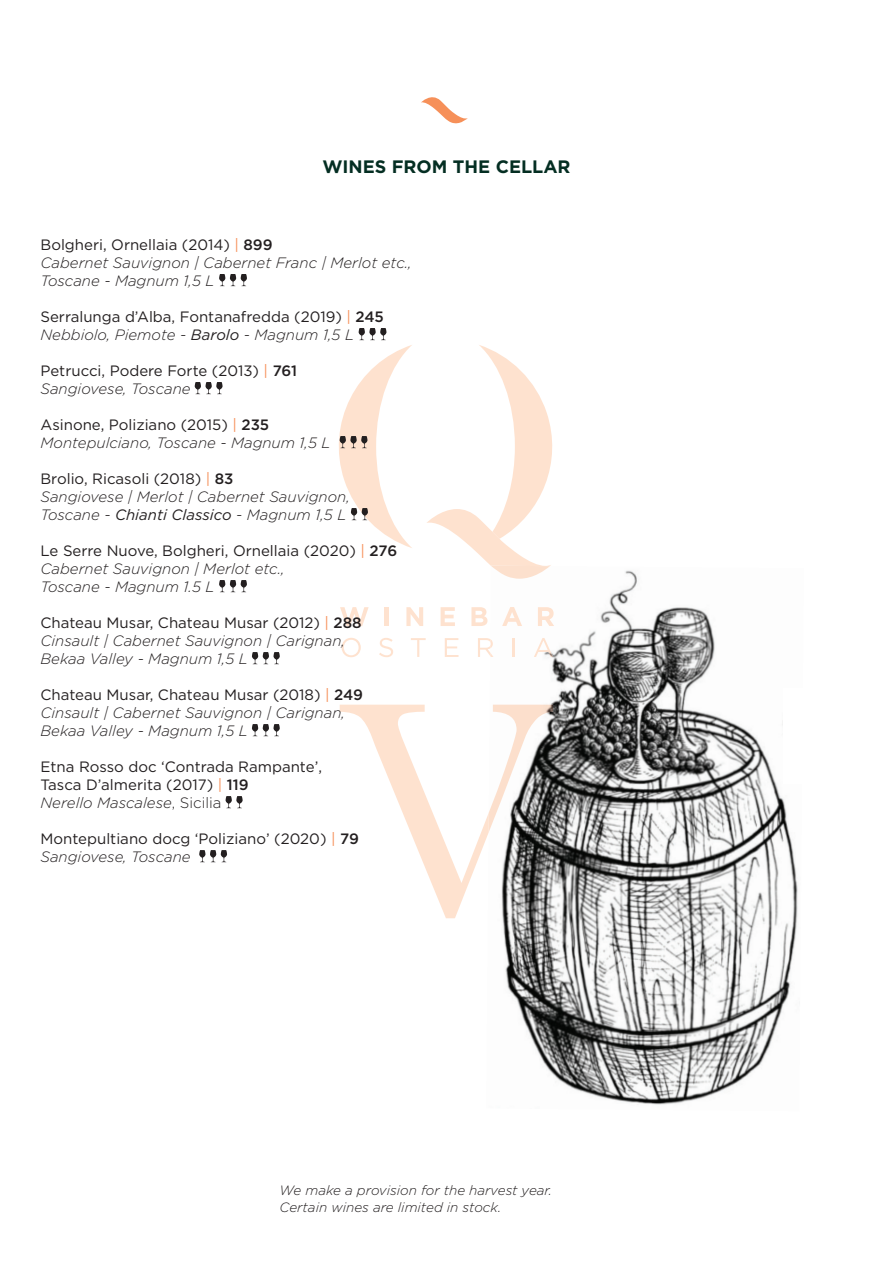
<style>
.page{position:relative;width:893px;height:1263px;background:#fff}
.page>*{position:absolute;margin:0;border:0;box-sizing:border-box;transform-origin:0 0}
.t1{font:700 18px "Gotham";color:#042e22}
.t2{font:italic 300 15px/18px "Gotham";color:#231f20}
.t3{font:15px/18px "Gotham";color:#231f20}
.t4{font:italic 300 13.5px/16.5px "Gotham";color:#231f20}
.s1{font-weight:400;font-style:normal}
.s2{font-weight:400;font-style:normal;color:#f69059}
.s3{font-weight:500;font-style:normal}
.s4{color:#f69059}
.s5{font-weight:500}
.s6{font-weight:300;font-style:italic}
.s7{font-style:italic}
.s8{font-weight:400}
.s9{font-weight:300}
</style>
<div class="page">
<img style="left:487px;top:570px;width:311px;height:535px">
<svg style="left:427px;top:345px;width:126px;height:221px"></svg>
<img style="left:491px;top:566px;width:59px;height:13px">
<svg style="left:340px;top:705px;width:149px;height:213px"></svg>
<img style="left:489px;top:705px;width:64px;height:127px">
<svg style="left:340px;top:607px;width:29px;height:19px"></svg>
<hr style="left:385px;top:607px;width:4px;height:19px;background:#fee2cf">
<svg style="left:406px;top:607px;width:17px;height:19px"></svg>
<svg style="left:441px;top:607px;width:14px;height:19px"></svg>
<svg style="left:471px;top:607px;width:16px;height:19px"></svg>
<img style="left:502px;top:607px;width:20px;height:19px">
<img style="left:538px;top:607px;width:16px;height:19px">
<svg style="left:342px;top:638px;width:19px;height:19px"></svg>
<svg style="left:379px;top:638px;width:14px;height:19px"></svg>
<svg style="left:411px;top:638px;width:15px;height:19px"></svg>
<svg style="left:445px;top:638px;width:13px;height:19px"></svg>
<svg style="left:478px;top:638px;width:12px;height:19px"></svg>
<img style="left:490px;top:639px;width:3px;height:18px">
<svg style="left:513px;top:638px;width:2px;height:19px"></svg>
<img style="left:534px;top:638px;width:19px;height:19px">
<svg style="left:219px;top:274px;width:28px;height:12px"></svg>
<svg style="left:195px;top:382px;width:28px;height:12px"></svg>
<svg style="left:339px;top:328px;width:73px;height:220px"></svg>
<svg style="left:219px;top:580px;width:28px;height:12px"></svg>
<svg style="left:252px;top:652px;width:28px;height:12px"></svg>
<svg style="left:252px;top:724px;width:28px;height:12px"></svg>
<svg style="left:226px;top:796px;width:17px;height:12px"></svg>
<svg style="left:199px;top:850px;width:28px;height:12px"></svg>
<svg style="left:421px;top:97px;width:47px;height:27px"></svg>
<div style="left:783px;top:729px;width:54px;height:54px;background:#fff"></div>
<div style="left:783px;top:688px;width:54px;height:41px;background:#fff"></div>
<p class="t1" style="left:322px;top:155px;width:250px">WINES FROM THE CELLAR</p>
<p class="t2" style="left:40px;top:235px;width:373px"><span class="s1">Bolgheri, Ornellaia (2014)</span> <span class="s2">|</span> <span class="s3">899<br></span>Cabernet Sauvignon | Cabernet Franc | Merlot etc.,<br>Toscane - Magnum 1,5 L</p>
<p class="t3" style="left:40px;top:307px;width:345px">Serralunga d’Alba, Fontanafredda (2019) <span class="s4">|</span> <span class="s5">245<br></span><span class="s6">Nebbiolo, Piemote -</span> <span class="s7">Barolo</span> <span class="s6">- Magnum 1,5 L</span></p>
<p class="t3" style="left:40px;top:361px;width:258px">Petrucci, Podere Forte (2013) <span class="s4">|</span> <span class="s5">761<br></span><span class="s6">Sangiovese, Toscane</span></p>
<p class="t2" style="left:40px;top:415px;width:292px"><span class="s1">Asinone, Poliziano (2015)</span> <span class="s2">|</span> <span class="s3">235<br></span>Montepulciano, Toscane - Magnum 1,5 L</p>
<p class="t2" style="left:40px;top:469px;width:311px"><span class="s1">Brolio, Ricasoli (2018)</span> <span class="s2">|</span> <span class="s3">83<br></span>Sangiovese | Merlot | Cabernet Sauvignon,<br>Toscane - <span class="s8">Chianti Classico</span> - Magnum 1,5 L</p>
<p class="t2" style="left:40px;top:541px;width:358px"><span class="s1">Le Serre Nuove, Bolgheri, Ornellaia (2020)</span> <span class="s2">|</span> <span class="s3">276<br></span>Cabernet Sauvignon | Merlot etc.,<br>Toscane - Magnum 1.5 L</p>
<p class="t2" style="left:40px;top:613px;width:323px"><span class="s1">Chateau Musar, Chateau Musar (2012)</span> <span class="s2">|</span> <span class="s3">288<br></span>Cinsault | Cabernet Sauvignon | Carignan,<br>Bekaa Valley - Magnum 1,5 L</p>
<p class="t2" style="left:40px;top:685px;width:324px"><span class="s1">Chateau Musar, Chateau Musar (2018)</span> <span class="s2">|</span> <span class="s3">249<br></span>Cinsault | Cabernet Sauvignon | Carignan,<br>Bekaa Valley - Magnum 1,5 L</p>
<p class="t3" style="left:40px;top:757px;width:283px">Etna Rosso doc ‘Contrada Rampante’,<br>Tasca D’almerita (2017) <span class="s4">|</span> <span class="s5">119<br></span><span class="s6">Nerello Mascalese</span><span class="s9">, Sicilia</span></p>
<p class="t3" style="left:40px;top:829px;width:320px">Montepultiano docg ‘Poliziano’ (2020) <span class="s4">|</span> <span class="s5">79<br></span><span class="s6">Sangiovese, Toscane</span></p>
<p class="t4" style="left:280px;top:1182px;width:274px">We make a provision for the harvest year.<br>Certain wines are limited in stock.</p>
</div>
